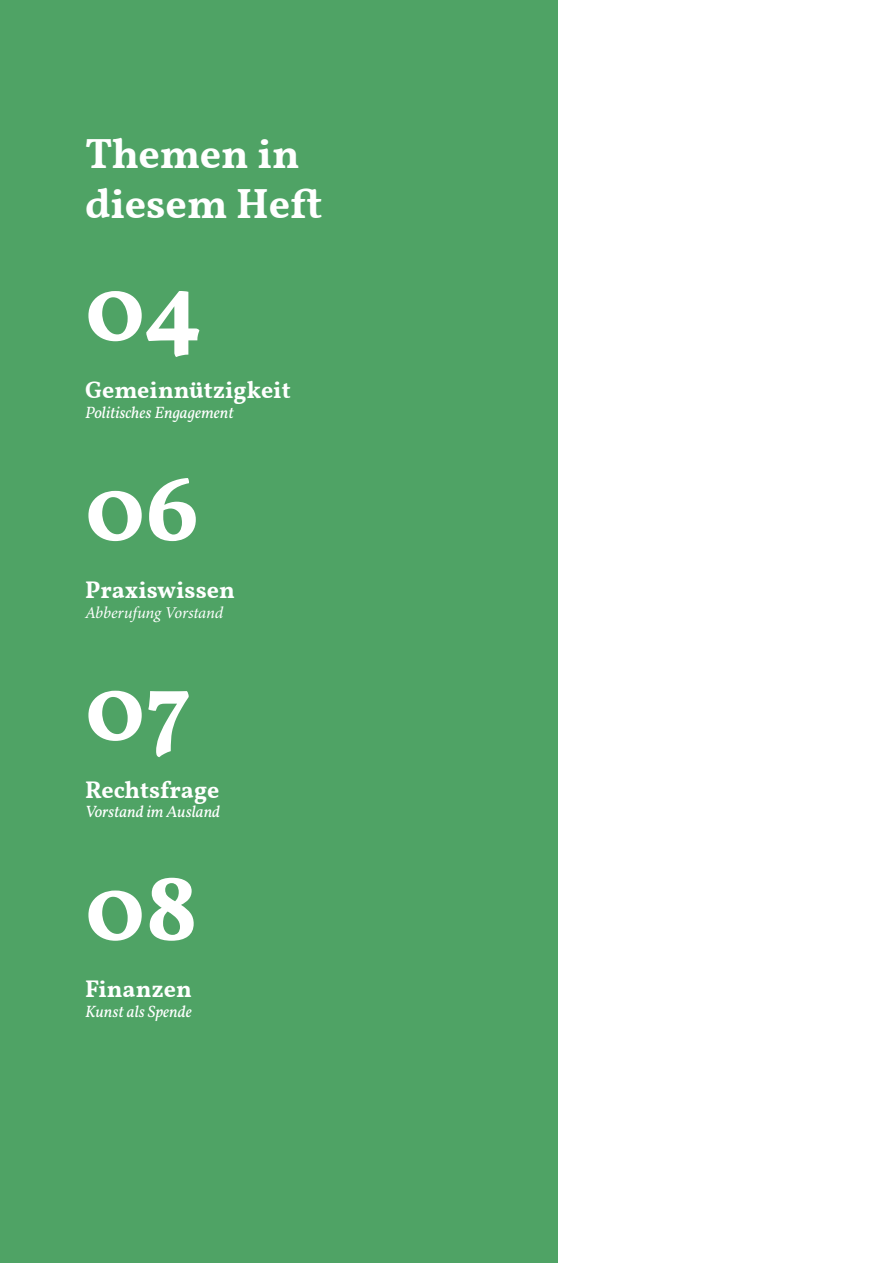
<style>
.page{position:relative;width:893px;height:1263px;background:#fff}
.page>*{position:absolute;margin:0;border:0;box-sizing:border-box;transform-origin:0 0}
.t1{font:700 97.5px "Vollkorn";color:#fff}
.t2{font:700 42px/50.4px "Vollkorn";color:#fff}
.t3{font:700 24px "Vollkorn";color:#fff}
.t4{font:italic 16.5px "Vollkorn";color:#fff}
.t5{font:italic 16.5px "Minion Pro";letter-spacing:-.01em;color:#fff}
</style>
<div class="page">
<div style="left:0;top:0;width:557px;height:1263px;background:#4fa365"></div>
<h2 class="t2" style="left:85px;top:126px;width:239px">Themen in diesem Heft</h2>
<h1 class="t1" style="left:85px;top:234px;width:119px">04</h1>
<h3 class="t3" style="left:85px;top:372px;width:207px">Gemeinnützigkeit</h3>
<p class="t4" style="left:85px;top:400px;width:150px">Politisches Engagement</p>
<h1 class="t1" style="left:85px;top:434px;width:116px">06</h1>
<h3 class="t3" style="left:85px;top:572px;width:151px">Praxiswissen</h3>
<p class="t5" style="left:85px;top:601px;width:140px">Abberufung Vorstand</p>
<h1 class="t1" style="left:85px;top:634px;width:108px">07</h1>
<h3 class="t3" style="left:85px;top:771px;width:136px">Rechtsfrage</h3>
<p class="t4" style="left:85px;top:800px;width:137px">Vorstand im Ausland</p>
<h1 class="t1" style="left:85px;top:833px;width:115px">08</h1>
<h3 class="t3" style="left:85px;top:971px;width:108px">Finanzen</h3>
<p class="t4" style="left:85px;top:999px;width:108px">Kunst als Spende</p>
</div>
